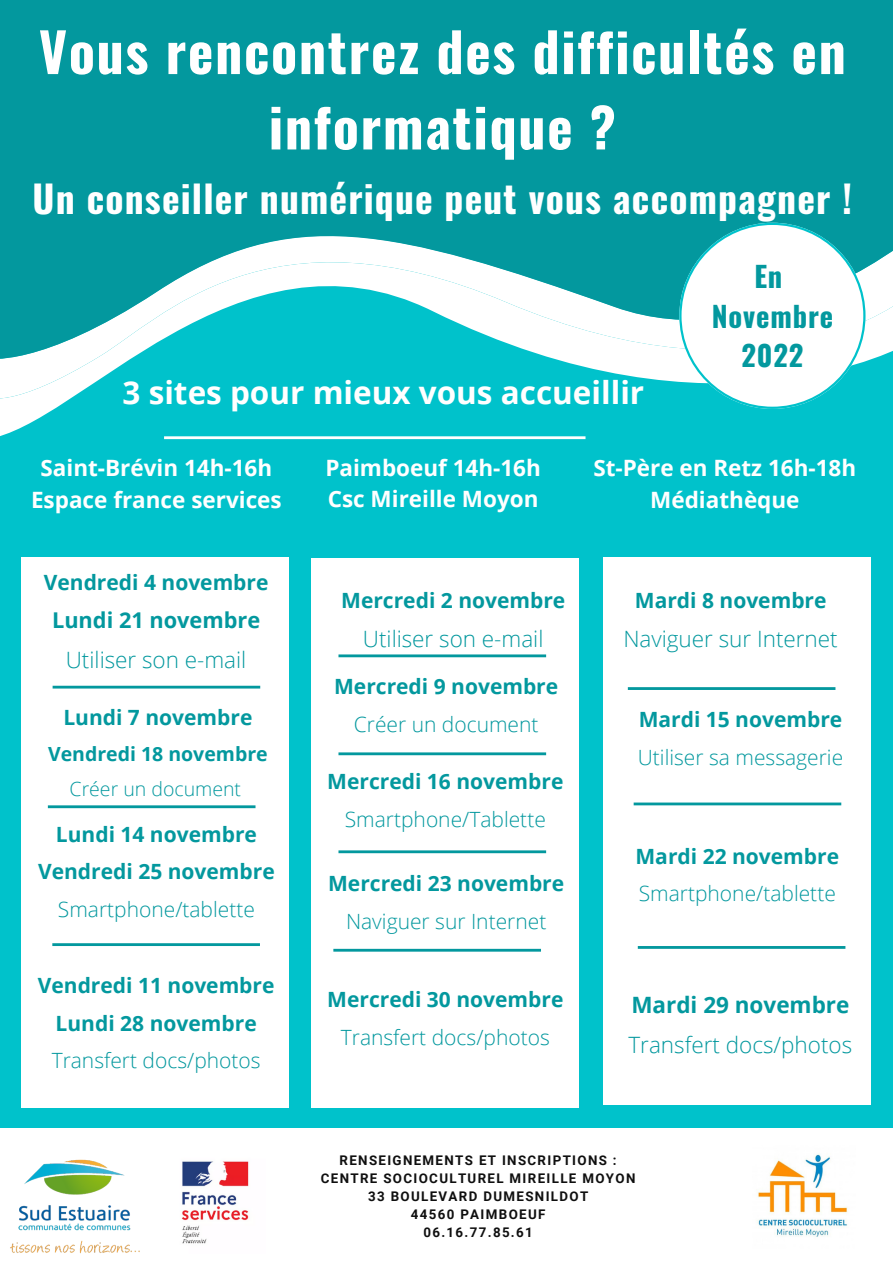
<style>
.page{position:relative;width:893px;height:1263px;background:#00c2cb}
.page>*{position:absolute;margin:0;border:0;box-sizing:border-box;transform-origin:0 0}
.t1{font:700 54px/75.4px "Oswald";letter-spacing:.03em;color:#fff;text-align:center}
.t2{font:700 37.5px "Oswald";letter-spacing:.03em;color:#fff}
.t3{font:700 31.5px "Open Sans";color:#fff}
.t4{font:700 28.5px/39.4px "Oswald";letter-spacing:.03em;color:#03989e;text-align:center}
.t5{font:700 22.5px/31.5px "Open Sans";color:#fff;text-align:center}
.t6{font:300 22.5px "Open Sans";color:#03989e}
.t7{font:700 22.5px "Open Sans";color:#03989e}
.t8{font:700 21.75px "Open Sans";color:#03989e}
.t9{font:700 21px/37.7px "Open Sans";color:#03989e;text-align:center}
.t10{font:300 21px "Open Sans";color:#03989e}
.t11{font:700 19.5px "Open Sans";color:#03989e}
.t12{font:300 19.5px "Open Sans";color:#03989e}
.t13{font:700 13.35px/17.9px "Roboto";letter-spacing:.1em;color:#0f0f0f;text-align:center}
</style>
<div class="page">
<svg style="left:0;top:369px;width:679px;height:44px"></svg>
<svg style="left:0;top:0;width:893px;height:369px;background:#22a8ad"></svg>
<div style="left:0;top:1128px;width:893px;height:135px;background:#fff"></div>
<img style="left:757px;top:1154px;width:91px;height:83px">
<img style="left:10px;top:1159px;width:130px;height:94px">
<img style="left:181px;top:1161px;width:68px;height:83px">
<hr style="left:164px;top:436px;width:421px;height:3px;background:#fff">
<div style="left:21px;top:557px;width:268px;height:551px;background:#fff"></div>
<svg style="left:679px;top:223px;width:186px;height:186px;background:#c6edee"></svg>
<hr style="left:48px;top:805px;width:207px;height:3px;background:#03989e">
<div style="left:311px;top:558px;width:268px;height:550px;background:#fff"></div>
<hr style="left:338px;top:654px;width:208px;height:3px;background:#03989e">
<hr style="left:338px;top:752px;width:208px;height:3px;background:#03989e">
<div style="left:603px;top:557px;width:268px;height:548px;background:#fff"></div>
<hr style="left:628px;top:687px;width:207px;height:3px;background:#03989e">
<hr style="left:633px;top:802px;width:208px;height:3px;background:#03989e">
<hr style="left:53px;top:686px;width:207px;height:2px;background:#03989e">
<hr style="left:52px;top:943px;width:208px;height:3px;background:#03989e">
<hr style="left:338px;top:850px;width:208px;height:3px;background:#03989e">
<hr style="left:638px;top:946px;width:207px;height:3px;background:#03989e">
<hr style="left:333px;top:949px;width:208px;height:3px;background:#03989e">
<h1 class="t1" style="left:39px;top:12px;width:808px">Vous rencontrez des difficultés en informatique ?</h1>
<h2 class="t2" style="left:33px;top:169px;width:821px">Un conseiller numérique peut vous accompagner !</h2>
<h3 class="t3" style="left:123px;top:370px;width:523px">3 sites pour mieux vous accueillir</h3>
<h3 class="t4" style="left:711px;top:256px;width:123px">En<br>Novembre<br>2022</h3>
<p class="t5" style="left:31px;top:452px;width:252px">Saint-Brévin 14h-16h<br>Espace france services</p>
<p class="t5" style="left:325px;top:451px;width:217px;text-align:left">Paimboeuf 14h-16h<br>Csc Mireille Moyon</p>
<p class="t5" style="left:593px;top:452px;width:264px">St-Père en Retz 16h-18h<br>Médiathèque</p>
<p class="t9" style="left:44px;top:562px;width:226px">Vendredi 4 novembre</p>
<p class="t8" style="left:52px;top:604px;width:210px">Lundi 21 novembre</p>
<p class="t6" style="left:66px;top:644px;width:182px">Utiliser son e-mail</p>
<p class="t9" style="left:63px;top:698px;width:191px">Lundi 7 novembre</p>
<p class="t11" style="left:48px;top:740px;width:221px">Vendredi 18 novembre</p>
<p class="t12" style="left:70px;top:775px;width:173px">Créer un document</p>
<p class="t9" style="left:38px;top:815px;width:238px">Lundi 14 novembre<br>Vendredi 25 novembre</p>
<p class="t10" style="left:58px;top:895px;width:199px">Smartphone/tablette</p>
<p class="t9" style="left:38px;top:966px;width:238px">Vendredi 11 novembre<br>Lundi 28 novembre</p>
<p class="t10" style="left:52px;top:1046px;width:210px">Transfert docs/photos</p>
<p class="t9" style="left:341px;top:581px;width:226px">Mercredi 2 novembre</p>
<p class="t6" style="left:363px;top:623px;width:182px">Utiliser son e-mail</p>
<p class="t9" style="left:334px;top:667px;width:226px">Mercredi 9 novembre</p>
<p class="t10" style="left:354px;top:709px;width:186px">Créer un document</p>
<p class="t9" style="left:327px;top:762px;width:238px">Mercredi 16 novembre</p>
<p class="t10" style="left:345px;top:804px;width:203px">Smartphone/Tablette</p>
<p class="t9" style="left:328px;top:864px;width:238px">Mercredi 23 novembre</p>
<p class="t10" style="left:346px;top:907px;width:202px">Naviguer sur Internet</p>
<p class="t9" style="left:327px;top:980px;width:238px">Mercredi 30 novembre</p>
<p class="t10" style="left:341px;top:1022px;width:210px">Transfert docs/photos</p>
<p class="t9" style="left:635px;top:581px;width:193px">Mardi 8 novembre</p>
<p class="t6" style="left:623px;top:623px;width:216px">Naviguer sur Internet</p>
<p class="t9" style="left:638px;top:700px;width:205px">Mardi 15 novembre</p>
<p class="t10" style="left:638px;top:742px;width:207px">Utiliser sa messagerie</p>
<p class="t9" style="left:635px;top:836px;width:205px">Mardi 22 novembre</p>
<p class="t10" style="left:639px;top:879px;width:199px">Smartphone/tablette</p>
<p class="t7" style="left:631px;top:988px;width:219px">Mardi 29 novembre</p>
<p class="t6" style="left:628px;top:1029px;width:225px">Transfert docs/photos</p>
<p class="t13" style="left:321px;top:1152px;width:316px">RENSEIGNEMENTS ET INSCRIPTIONS :<br>CENTRE SOCIOCULTUREL MIREILLE MOYON<br>33 BOULEVARD DUMESNILDOT<br>44560 PAIMBOEUF<br>06.16.77.85.61</p>
</div>
